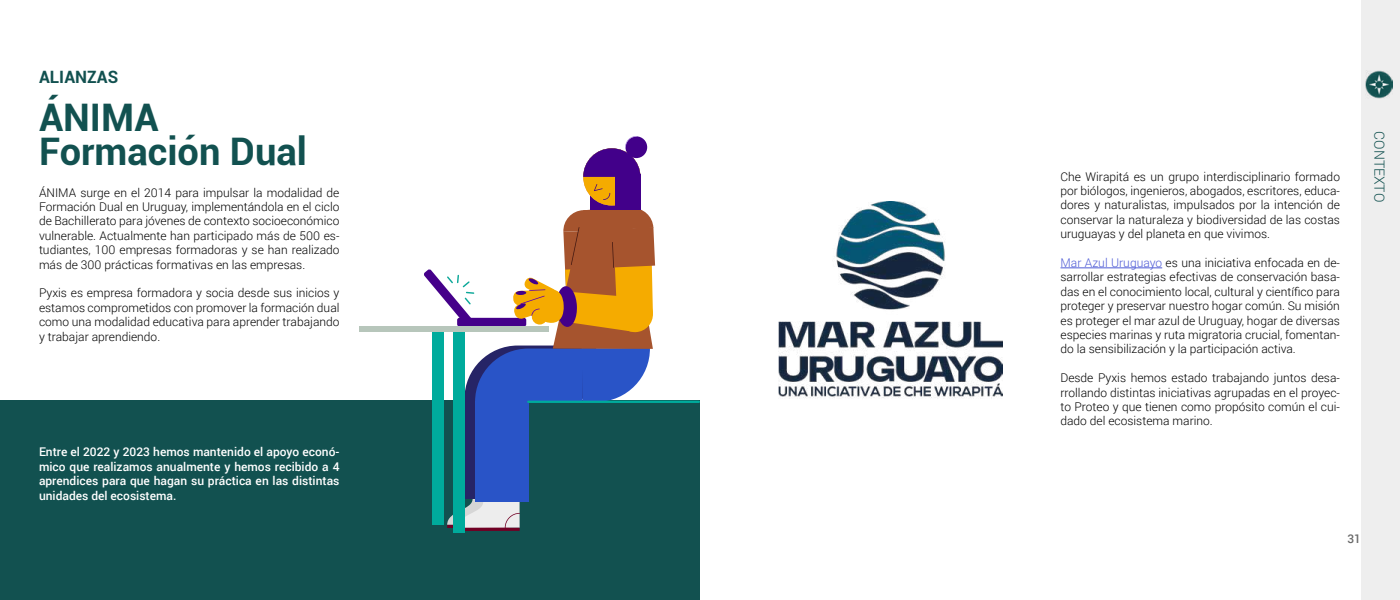
<style>
.page{position:relative;width:1400px;height:600px;background:#fff}
.page>*{position:absolute;margin:0;border:0;box-sizing:border-box;transform-origin:0 0}
.t1{font:700 38px/35px "Roboto";color:#125150}
.t2{font:700 17px "Roboto";color:#125150}
.t3{font:300 14px "Roboto";color:#125150}
.t4{font:300 12px/14.4px "Roboto";color:#000;text-align:justify}
.t5{font:500 12px/14.4px "Roboto";color:#fff;text-align:justify}
.t6{font:500 12px "Roboto";color:#696969}
.s1{color:#4f5cd6}
</style>
<div class="page">
<hr style="left:1060px;top:268px;width:102px;height:1px;background:#4f5cd6">
<div style="left:0;top:400px;width:700px;height:200px;background:#125150"></div>
<div style="left:432px;top:331px;width:11px;height:194px;background:#00ab9c"></div>
<div style="left:464px;top:399px;width:54px;height:100px;background:#262466"></div>
<svg style="left:447px;top:499px;width:73px;height:29px;background:#cbd1d1"></svg>
<hr style="left:458px;top:528px;width:62px;height:3px;background:#700024">
<div style="left:475px;top:402px;width:53px;height:100px;background:#2954c7"></div>
<svg style="left:424px;top:207px;width:231px;height:195px"></svg>
<div style="left:590px;top:174px;width:50px;height:36px;background:#42008a"></div>
<div style="left:583px;top:148px;width:57px;height:58px;background:#f5ab00;border-radius:50%"></div>
<div style="left:625px;top:136px;width:22px;height:22px;background:#42008a;border-radius:50%"></div>
<div style="left:615px;top:174px;width:25px;height:36px;background:#42008a"></div>
<svg style="left:594px;top:184px;width:16px;height:16px"></svg>
<svg style="left:583px;top:136px;width:57px;height:41px"></svg>
<hr style="left:527px;top:401px;width:173px;height:2px;background:#00ab9c">
<div style="left:360px;top:327px;width:189px;height:5px;background:#b7c6bb"></div>
<div style="left:453px;top:332px;width:11px;height:201px;background:#00ab9c"></div>
<div style="left:1361px;top:0;width:39px;height:600px;background:#eee"></div>
<img style="left:1366px;top:70px;width:27px;height:28px">
<img style="left:778px;top:201px;width:225px;height:198px">
<h2 class="t2" style="left:39px;top:65px;width:81px">ALIANZAS</h2>
<h1 class="t1" style="left:39px;top:98px;width:270px">ÁNIMA<br>Formación Dual</h1>
<p class="t4" style="left:39px;top:185px;width:302px">ÁNIMA surge en el 2014 para impulsar la modalidad de Formación Dual en Uruguay, implementándola en el ciclo de Bachillerato para jóvenes de contexto socioeconómico vulnerable. Actualmente han participado más de 500 es&shy;tudiantes, 100 empresas formadoras y se han realizado más de 300 prácticas formativas en las empresas.</p>
<p class="t4" style="left:39px;top:285px;width:302px">Pyxis es empresa formadora y socia desde sus inicios y estamos comprometidos con promover la formación dual como una modalidad educativa para aprender trabajando y trabajar aprendiendo.</p>
<p class="t5" style="left:39px;top:444px;width:302px">Entre el 2022 y 2023 hemos mantenido el apoyo econó&shy;mico que realizamos anualmente y hemos recibido a 4 aprendices para que hagan su práctica en las distintas unidades del ecosistema.</p>
<p class="t4" style="left:1060px;top:169px;width:281px">Che Wirapitá es un grupo interdisciplinario formado por biólogos, ingenieros, abogados, escritores, educa&shy;dores y naturalistas, impulsados por la intención de conservar la naturaleza y biodiversidad de las costas uruguayas y del planeta en que vivimos.</p>
<p class="t4" style="left:1060px;top:255px;width:281px"><span class="s1">Mar Azul Uruguayo</span> es una iniciativa enfocada en de&shy;sarrollar estrategias efectivas de conservación basa&shy;das en el conocimiento local, cultural y científico para proteger y preservar nuestro hogar común. Su misión es proteger el mar azul de Uruguay, hogar de diversas especies marinas y ruta migratoria crucial, fomentan&shy;do la sensibilización y la participación activa.</p>
<p class="t4" style="left:1060px;top:370px;width:281px">Desde Pyxis hemos estado trabajando juntos desa&shy;rrollando distintas iniciativas agrupadas en el proyec&shy;to Proteo y que tienen como propósito común el cui&shy;dado del ecosistema marino.</p>
<p class="t3" style="left:1389px;top:131px;width:72px;rotate:90deg">CONTEXTO</p>
<p class="t6" style="left:1347px;top:530px;width:15px">31</p>
</div>
